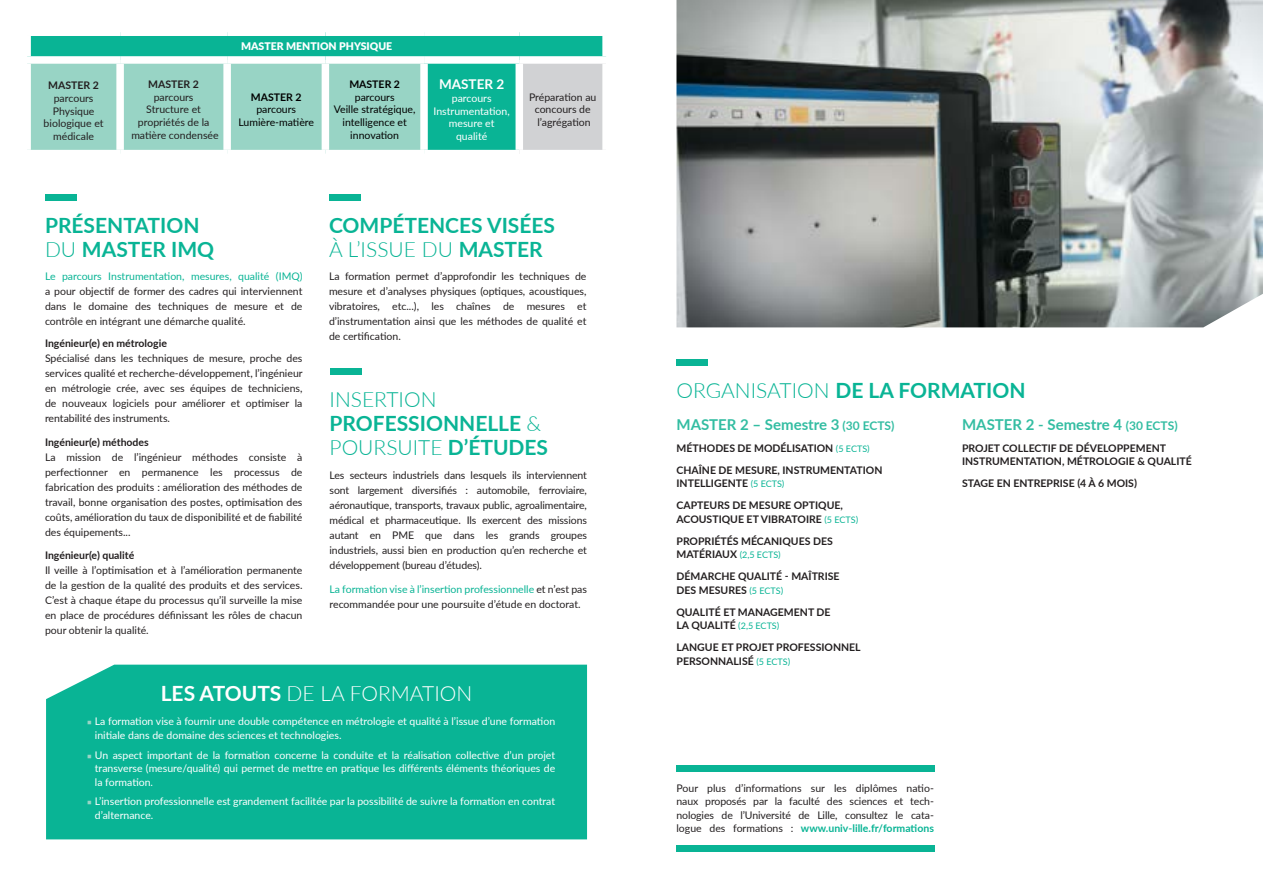
<style>
.page{position:relative;width:1263px;height:893px;background:#fff}
.page>*{position:absolute;margin:0;border:0;box-sizing:border-box;transform-origin:0 0}
.titre_rubrique{font:700 21px/24px "Lato";color:#09b495}
.titre_rubrique_sur_f{font:300 21px "Lato";color:#fff}
.Semestres{font:700 15px "Lato";color:#33bda2}
.texte{font:700 13.5px "Lato";color:#fff}
.texte-2{font:10.5px/15px "Lato";color:#231f20;text-align:justify}
.texte-3{font:10.5px/13.5px "Lato";color:#fff}
.Formation_-_UE{font:700 10.5px/13.5px "Lato";color:#231f20}
.Phrase_couleur_bold{font:10.5px/13.5px "Lato";letter-spacing:-.01em;color:#231f20;text-align:justify}
.texte-4{font:10.5px/12.6px "Lato";color:#000;text-align:center}
.texte-5{font:700 10.5px "Lato";color:#231f20}
.texte_bold{font:700 10.5px "Lato";color:#231f20}
.texte-6{font:900 10.5px "Lato";color:#fff}
.s1{font-weight:700}
.s2{font-weight:300}
.s3{color:#09b495}
.s4{font-size:12px}
.s5{font-weight:400;font-size:9px;color:#09b495}
.s6{font-weight:700;color:#09b495}
</style>
<div class="page">
<div style="left:676px;top:359px;width:32px;height:7px;background:#09b495"></div>
<div style="left:676px;top:765px;width:259px;height:7px;background:#09b495"></div>
<div style="left:676px;top:846px;width:259px;height:6px;background:#09b495"></div>
<div style="left:330px;top:369px;width:31px;height:6px;background:#09b495"></div>
<img style="left:676px;top:0;width:587px;height:327px">
<div style="left:45px;top:194px;width:32px;height:6px;background:#09b495"></div>
<div style="left:329px;top:194px;width:32px;height:6px;background:#09b495"></div>
<div style="left:46px;top:665px;width:541px;height:174px;background:#09b495"></div>
<div style="left:31px;top:36px;width:571px;height:114px;background:#09b495"></div>
<div style="left:31px;top:64px;width:389px;height:86px;background:#98d4c5"></div>
<div style="left:519px;top:60px;width:87px;height:94px;background:#d1d2d4"></div>
<div style="left:116px;top:64px;width:8px;height:86px;background:#fff"></div>
<div style="left:223px;top:64px;width:8px;height:86px;background:#fff"></div>
<div style="left:322px;top:64px;width:7px;height:86px;background:#fff"></div>
<div style="left:23px;top:56px;width:97px;height:8px;background:#fff"></div>
<div style="left:120px;top:56px;width:107px;height:8px;background:#fff"></div>
<div style="left:227px;top:56px;width:98px;height:8px;background:#fff"></div>
<div style="left:325px;top:56px;width:99px;height:8px;background:#fff"></div>
<div style="left:420px;top:64px;width:8px;height:86px;background:#fff"></div>
<div style="left:424px;top:56px;width:95px;height:8px;background:#fff"></div>
<div style="left:519px;top:56px;width:91px;height:8px;background:#fff"></div>
<div style="left:515px;top:64px;width:8px;height:86px;background:#fff"></div>
<div style="left:602px;top:64px;width:8px;height:86px;background:#fff"></div>
<div style="left:519px;top:150px;width:91px;height:7px;background:#fff"></div>
<svg style="left:88px;top:754px;width:3px;height:4px"></svg>
<svg style="left:88px;top:801px;width:3px;height:4px"></svg>
<p class="texte-2" style="left:44px;top:79px;width:61px;line-height:12.6px;text-align:center"><span class="s1">MASTER 2 </span>parcours<br>Physique biologique et médicale</p>
<p class="texte-2" style="left:131px;top:78px;width:89px;line-height:12.6px;text-align:center"><span class="s1">MASTER 2 </span>parcours<br>Structure et propriétés de la matière condensée</p>
<p class="texte-6" style="left:241px;top:39px;width:153px">MASTER MENTION PHYSIQUE</p>
<p class="texte-4" style="left:238px;top:90px;width:77px"><span class="s1">MASTER 2 </span>parcours<br>Lumière-matière</p>
<p class="texte-4" style="left:334px;top:78px;width:83px"><span class="s1">MASTER 2 </span>parcours<br>Veille stratégique, intelligence et innovation</p>
<p class="texte" style="left:439px;top:75px;width:67px">MASTER 2</p>
<p class="texte-3" style="left:433px;top:91px;width:78px;line-height:12.6px;text-align:center">parcours<br>Instrumentation, mesure et qualité</p>
<p class="texte-2" style="left:529px;top:90px;width:69px;line-height:12.6px;text-align:center">Préparation au concours de l’agrégation</p>
<p class="titre_rubrique" style="left:45px;top:212px;width:171px">PRÉSENTATION<br><span class="s2">DU</span> MASTER IMQ</p>
<p class="texte-2" style="left:45px;top:269px;width:259px"><span class="s3">Le parcours Instrumentation, mesures, qualité (IMQ) </span>a pour objectif de former des cadres qui interviennent dans le domaine des techniques de mesure et de contrôle en intégrant une démarche qualité.</p>
<p class="texte_bold" style="left:45px;top:336px;width:123px">Ingénieur(e) en métrologie</p>
<p class="texte-2" style="left:45px;top:351px;width:259px">Spécialisé dans les techniques de mesure, proche des services qualité et recherche-développement, l’ingénieur en métrologie crée, avec ses équipes de techniciens, de nouveaux logiciels pour améliorer et optimiser la rentabilité des instruments.</p>
<p class="texte-5" style="left:45px;top:434px;width:105px">Ingénieur(e) méthodes</p>
<p class="texte-2" style="left:45px;top:449px;width:259px">La mission de l’ingénieur méthodes consiste à perfectionner en permanence les processus de fabrication des produits : amélioration des méthodes de travail, bonne organisation des postes, optimisation des coûts, amélioration du taux de disponibilité et de fiabilité des équipements...</p>
<p class="texte-5" style="left:45px;top:548px;width:91px">Ingénieur(e) qualité</p>
<p class="texte-2" style="left:45px;top:563px;width:259px">Il veille à l’optimisation et à l’amélioration permanente de la gestion de la qualité des produits et des services.<br>C’est à chaque étape du processus qu’il surveille la mise en place de procédures définissant les rôles de chacun pour obtenir la qualité.</p>
<p class="titre_rubrique" style="left:329px;top:212px;width:228px">COMPÉTENCES VISÉES<br><span class="s2">À L’ISSUE DU</span> MASTER</p>
<p class="texte-2" style="left:329px;top:269px;width:259px">La formation permet d’approfondir les techniques de mesure et d’analyses physiques (optiques, acoustiques, vibratoires, etc...), les chaînes de mesures et d’instrumentation ainsi que les méthodes de qualité et de certification.</p>
<p class="titre_rubrique" style="left:330px;top:387px;width:220px"><span class="s2">INSERTION<br></span>PROFESSIONNELLE <span class="s2">&amp;<br>POURSUITE</span> D’ÉTUDES</p>
<p class="texte-2" style="left:330px;top:467px;width:259px">Les secteurs industriels dans lesquels ils interviennent sont largement diversifiés : automobile, ferroviaire, aéronautique, transports, travaux public, agroalimentaire, médical et pharmaceutique. Ils exercent des missions autant en PME que dans les grands groupes industriels, aussi bien en production qu’en recherche et développement (bureau d’études).</p>
<p class="texte-2" style="left:330px;top:581px;width:259px"><span class="s3">La formation vise à l’insertion professionnelle</span> et n’est pas recommandée pour une poursuite d’étude en doctorat.</p>
<p class="titre_rubrique_sur_f" style="left:161px;top:679px;width:313px"><span class="s1">LES ATOUTS</span> DE LA FORMATION</p>
<p class="texte-3" style="left:95px;top:714px;width:462px">La formation vise à fournir une double compétence en métrologie et qualité à l’issue d’une formation initiale dans de domaine des sciences et technologies.</p>
<p class="texte-3" style="left:95px;top:747px;width:462px;text-align:justify">Un aspect important de la formation concerne la conduite et la réalisation collective d’un projet transverse (mesure/qualité) qui permet de mettre en pratique les différents éléments théoriques de la formation.</p>
<p class="texte-3" style="left:95px;top:794px;width:462px">L’insertion professionnelle est grandement facilitée par la possibilité de suivre la formation en contrat d’alternance.</p>
<p class="titre_rubrique" style="left:676px;top:378px;width:351px"><span class="s2">ORGANISATION</span> DE LA FORMATION</p>
<p class="Semestres" style="left:676px;top:413px;width:219px">MASTER 2 – Semestre 3 <span class="s4">(30 ECTS)</span></p>
<p class="Formation_-_UE" style="left:676px;top:441px;width:195px">MÉTHODES DE MODÉLISATION <span class="s5">(5 ECTS)</span></p>
<p class="Formation_-_UE" style="left:676px;top:463px;width:207px">CHAÎNE DE MESURE, INSTRUMENTATION<br>INTELLIGENTE <span class="s5">(5 ECTS)</span></p>
<p class="Formation_-_UE" style="left:676px;top:498px;width:183px">CAPTEURS DE MESURE OPTIQUE,<br>ACOUSTIQUE ET VIBRATOIRE <span class="s5">(5 ECTS)</span></p>
<p class="Formation_-_UE" style="left:676px;top:534px;width:158px">PROPRIÉTÉS MÉCANIQUES DES<br>MATÉRIAUX <span class="s5">(2,5 ECTS)</span></p>
<p class="Formation_-_UE" style="left:676px;top:569px;width:165px">DÉMARCHE QUALITÉ - MAÎTRISE<br>DES MESURES <span class="s5">(5 ECTS)</span></p>
<p class="Formation_-_UE" style="left:676px;top:605px;width:156px">QUALITÉ ET MANAGEMENT DE<br>LA QUALITÉ <span class="s5">(2,5 ECTS)</span></p>
<p class="Formation_-_UE" style="left:676px;top:640px;width:186px">LANGUE ET PROJET PROFESSIONNEL<br>PERSONNALISÉ <span class="s5">(5 ECTS)</span></p>
<p class="Semestres" style="left:962px;top:413px;width:217px">MASTER 2 - Semestre 4 <span class="s4">(30 ECTS)</span></p>
<p class="Formation_-_UE" style="left:962px;top:441px;width:231px">PROJET COLLECTIF DE DÉVELOPPEMENT<br>INSTRUMENTATION, MÉTROLOGIE &amp; QUALITÉ</p>
<p class="Formation_-_UE" style="left:962px;top:476px;width:176px">STAGE EN ENTREPRISE (4 À 6 MOIS)</p>
<p class="Phrase_couleur_bold" style="left:676px;top:781px;width:259px">Pour plus d’informations sur les diplômes natio&shy;naux proposés par la faculté des sciences et tech&shy;nologies de l’Université de Lille, consultez le cata&shy;logue des formations : <span class="s6">www.univ-lille.fr/formations</span></p>
</div>
